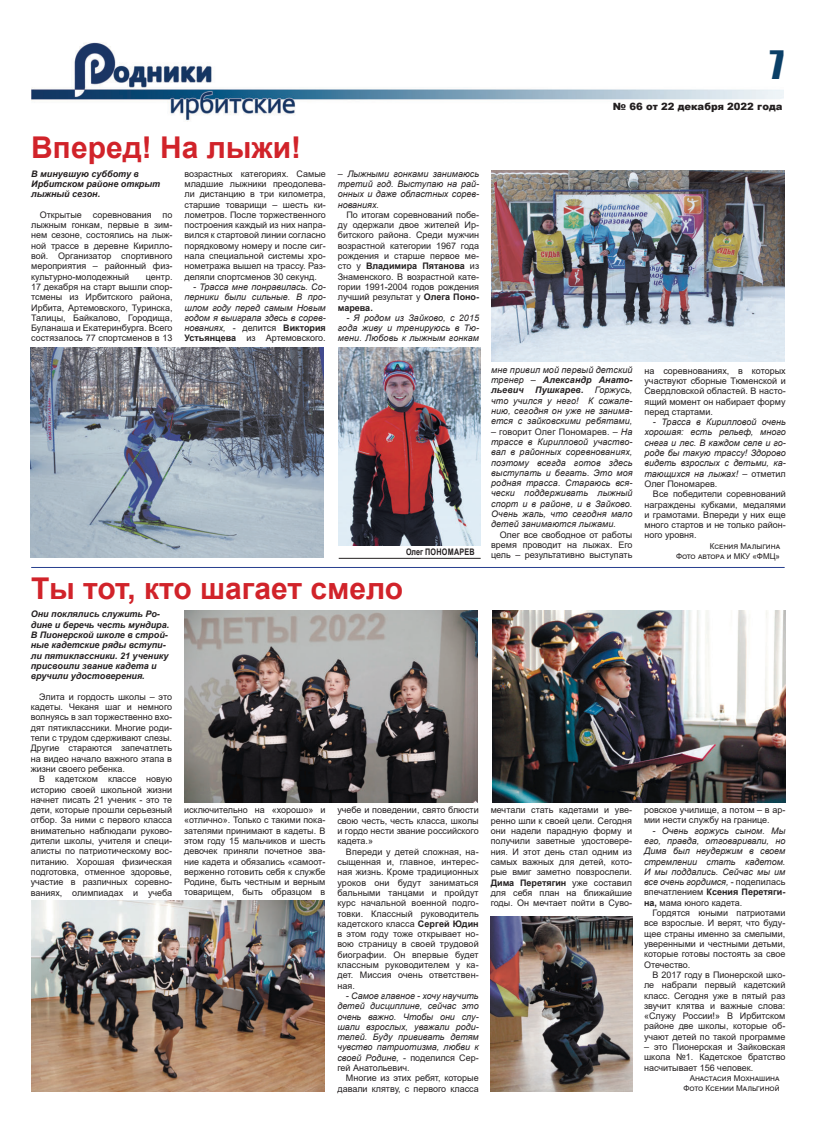
<style>
.page{position:relative;width:817px;height:1134px;background:#fff}
.page>*{position:absolute;margin:0;border:0;box-sizing:border-box;transform-origin:0 0}
.t1{font:36px "Impact";color:#0a3f67}
.t2{font:700 30px "Arial";color:#d1232a}
.t3{font:900 10px "Arial";color:#231f20}
.t4{font:9px/10.3px "Arial";color:#231f20;text-align:justify}
.t5{font:italic 9px/10.3px "Arial";color:#231f20;text-align:justify}
.t6{font:italic 700 9px/10.3px "Arial";color:#231f20}
.t7{font:700 9px "Arial";letter-spacing:.035em;color:#231f20;scale:.8 1}
.t8{font:8px/10.3px "Arial";color:#231f20;text-align:right}
.s1{font-style:normal}
.s2{font-weight:700;font-style:normal}
.s3{font-weight:700}
</style>
<div class="page">
<img style="left:31px;top:43px;width:753px;height:78px">
<img style="left:31px;top:348px;width:292px;height:210px">
<img style="left:491px;top:170px;width:293px;height:191px">
<img style="left:338px;top:348px;width:142px;height:197px">
<hr style="left:338px;top:558px;width:142px;height:1px;background:#231f20">
<hr style="left:31px;top:567px;width:753px;height:1px;background:#253f8e">
<img style="left:492px;top:611px;width:293px;height:191px">
<img style="left:31px;top:900px;width:293px;height:191px">
<img style="left:184px;top:611px;width:293px;height:191px">
<img style="left:490px;top:916px;width:142px;height:175px">
<h2 class="t2" style="left:31px;top:127px;width:271px">Вперед! На лыжи!</h2>
<p class="t6" style="left:31px;top:169px;width:130px">В минувшую субботу в<br>Ирбитском районе открыт лыжный сезон.</p>
<p class="t4" style="left:31px;top:209px;width:143px;text-indent:9px">Открытые соревнования по лыжным гонкам, первые в зим&shy;нем сезоне, состоялись на лыж&shy;ной трассе в деревне Кирилло&shy;вой. Организатор спортивного мероприятия – районный физ&shy;культурно-молодежный</p>
<p class="t4" style="left:184px;top:168px;width:143px">возрастных категориях. Самые младшие лыжники преодолева&shy;ли дистанцию в три километра, старшие товарищи – шесть ки&shy;лометров. После торжественного построения каждый из них напра&shy;вился к стартовой линии согласно порядковому номеру и после сиг&shy;нала специальной системы хро&shy;нометража вышел на трассу. Раз&shy;деляли спортсменов 30 секунд.</p>
<p class="t5" style="left:184px;top:282px;width:143px;text-indent:9px">- Трасса мне понравилась. Со&shy;перники были сильные. В про&shy;шлом году перед самым Новым годом я выиграла здесь в сорев&shy;нованиях, <span class="s1">- делится</span> <span class="s2">Виктория Устьянцева</span> <span class="s1">из Артемовского.</span></p>
<p class="t4" style="left:31px;top:271px;width:143px;text-indent:115px">центр.<br>17 декабря на старт вышли спор&shy;тсмены из Ирбитского района, Ирбита, Артемовского, Туринска, Талицы, Байкалово, Городища, Буланаша и Екатеринбурга. Всего состязалось 77 спортсменов в 13</p>
<p class="t5" style="left:338px;top:168px;width:143px"><span class="s1">–</span> Лыжными гонками занимаюсь третий год. Выступаю на рай&shy;онных и даже областных сорев&shy;нованиях.</p>
<p class="t4" style="left:338px;top:209px;width:143px;text-indent:9px">По итогам соревнований побе&shy;ду одержали двое жителей Ир&shy;битского района. Среди мужчин возрастной категории 1967 года рождения и старше первое ме&shy;сто у <span class="s3">Владимира Пятанова</span> из Знаменского. В возрастной кате&shy;гории 1991-2004 годов рождения лучший результат у <span class="s3">Олега Поно&shy;марева.</span></p>
<p class="t5" style="left:338px;top:313px;width:143px;text-indent:9px">- Я родом из Зайково, с 2015 года живу и тренируюсь в Тю&shy;мени. Любовь к лыжным гонкам</p>
<p class="t7" style="left:406px;top:546px;width:87px">Олег ПОНОМАРЕВ</p>
<h2 class="t2" style="left:31px;top:567px;width:373px">Ты тот, кто шагает смело</h2>
<p class="t6" style="left:31px;top:609px;width:140px">Они поклялись служить Ро&shy;дине и беречь честь мундира.<br>В Пионерской школе в строй&shy;ные кадетские ряды вступи&shy;ли пятиклассники. 21 ученику присвоили звание кадета и вручили удостоверения.</p>
<p class="t4" style="left:31px;top:691px;width:143px;text-indent:9px">Элита и гордость школы – это кадеты. Чеканя шаг и немного волнуясь в зал торжественно вхо&shy;дят пятиклассники. Многие роди&shy;тели с трудом сдерживают слезы.<br>Другие стараются запечатлеть на видео начало важного этапа в жизни своего ребенка.</p>
<p class="t4" style="left:31px;top:774px;width:143px;text-indent:9px">В кадетском классе новую историю своей школьной жизни начнет писать 21 ученик - это те дети, которые прошли серьезный отбор. За ними с первого класса внимательно наблюдали руково&shy;дители школы, учителя и специ&shy;алисты по патриотическому вос&shy;питанию. Хорошая физическая подготовка, отменное здоровье, участие в различных соревно&shy;ваниях, олимпиадах и учеба</p>
<p class="t4" style="left:184px;top:805px;width:143px">исключительно на «хорошо» и «отлично». Только с такими пока&shy;зателями принимают в кадеты. В этом году 15 мальчиков и шесть девочек приняли почетное зва&shy;ние кадета и обязались «самоот&shy;верженно готовить себя к службе Родине, быть честным и верным товарищем, быть образцом в</p>
<p class="t4" style="left:337px;top:805px;width:143px">учебе и поведении, свято блюсти свою честь, честь класса, школы и гордо нести звание российского кадета.»</p>
<p class="t4" style="left:337px;top:846px;width:143px;text-indent:9px">Впереди у детей сложная, на&shy;сыщенная и, главное, интерес&shy;ная жизнь. Кроме традиционных уроков они будут заниматься бальными танцами и пройдут курс начальной военной подго&shy;товки. Классный руководитель кадетского класса <span class="s3">Сергей Юдин </span>в этом году тоже открывает но&shy;вою страницу в своей трудовой биографии. Он впервые будет классным руководителем у ка&shy;дет. Миссия очень ответствен&shy;ная.</p>
<p class="t5" style="left:337px;top:991px;width:143px;text-indent:9px">- Самое главное - хочу научить детей дисциплине, сейчас это очень важно. Чтобы они слу&shy;шали взрослых, уважали роди&shy;телей. Буду прививать детям чувство патриотизма, любви к своей Родине, <span class="s1">- поделился Сер&shy;гей Анатольевич.</span></p>
<p class="t4" style="left:337px;top:1073px;width:143px;text-align:right">Многие из этих ребят, которые давали клятву, с первого класса</p>
<h1 class="t1" style="left:769px;top:37px;width:16px">7</h1>
<p class="t3" style="left:612px;top:100px;width:171px">№ 66 от 22 декабря 2022 года</p>
<p class="t5" style="left:491px;top:365px;width:143px">мне привил мой первый детский тренер – <span class="s3">Александр Анато&shy;льевич</span></p>
<p class="t5" style="left:491px;top:385px;width:143px;text-indent:104px">Горжусь, что учился у него! К сожале&shy;нию, сегодня он уже не занима&shy;ется с зайковскими ребятами,</p>
<p class="t5" style="left:491px;top:426px;width:143px"><span class="s1">– говорит Олег Пономарев. –</span> На трассе в Кирилловой участво&shy;вал в районных соревнованиях, поэтому всегда готов здесь выступать и бегать. Это моя родная трасса. Стараюсь вся&shy;чески поддерживать лыжный спорт и в районе, и в Зайково.<br>Очень жаль, что сегодня мало детей занимаются лыжами.</p>
<p class="t4" style="left:491px;top:529px;width:143px;text-indent:9px">Олег все свободное от работы время проводит на лыжах. Его цель – результативно выступать</p>
<p class="t6" style="left:535px;top:385px;width:50px">Пушкарев.</p>
<p class="t4" style="left:644px;top:365px;width:143px">на соревнованиях, в которых участвуют сборные Тюменской и Свердловской областей. В насто&shy;ящий момент он набирает форму перед стартами.</p>
<p class="t5" style="left:644px;top:417px;width:143px;text-indent:9px">- Трасса в Кирилловой очень хорошая: есть рельеф, много снега и лес. В каждом селе и го&shy;роде бы такую трассу! Здорово видеть взрослых с детьми, ка&shy;тающихся на лыжах! <span class="s1">– отметил Олег Пономарев.</span></p>
<p class="t4" style="left:644px;top:489px;width:143px;text-indent:9px">Все победители соревнований награждены кубками, медалями и грамотами. Впереди у них еще много стартов и не только район&shy;ного уровня.</p>
<p class="t8" style="left:675px;top:541px;width:106px">Ксения Малыгина<br>Фото автора и МКУ «ФМЦ»</p>
<p class="t4" style="left:490px;top:805px;width:143px">мечтали стать кадетами и уве&shy;ренно шли к своей цели. Сегодня они надели парадную форму и получили заветные удостовере&shy;ния. И этот день стал одним из самых важных для детей, кото&shy;рые вмиг заметно повзрослели.<br><span class="s3">Дима Перетягин</span> уже составил для себя план на ближайшие годы. Он мечтает пойти в Суво-</p>
<p class="t4" style="left:644px;top:805px;width:143px">ровское училище, а потом – в ар&shy;мии нести службу на границе.</p>
<p class="t5" style="left:644px;top:825px;width:143px;text-indent:9px">- Очень горжусь сыном. Мы его, правда, отговаривали, но Дима был неудержим в своем стремлении стать кадетом.<br>И мы поддались. Сейчас мы им все очень гордимся, <span class="s1">- поделилась впечатлением</span> <span class="s2">Ксения Перетяги&shy;на,</span> <span class="s1">мама юного кадета.</span></p>
<p class="t4" style="left:644px;top:908px;width:143px;text-indent:9px">Гордятся юными патриотами все взрослые. И верят, что буду&shy;щее страны именно за смелыми, уверенными и честными детьми, которые готовы постоять за свое Отечество.</p>
<p class="t4" style="left:644px;top:969px;width:143px;text-indent:9px">В 2017 году в Пионерской шко&shy;ле набрали первый кадетский класс. Сегодня уже в пятый раз звучит клятва и важные слова: «Служу России!» В Ирбитском районе две школы, которые об&shy;учают детей по такой программе</p>
<p class="t4" style="left:644px;top:1042px;width:143px">– это Пионерская и Зайковская школа №1. Кадетское братство насчитывает 156 человек.</p>
<p class="t8" style="left:683px;top:1073px;width:98px">Анастасия Мохнашина<br>Фото Ксении Мальгиной</p>
</div>
